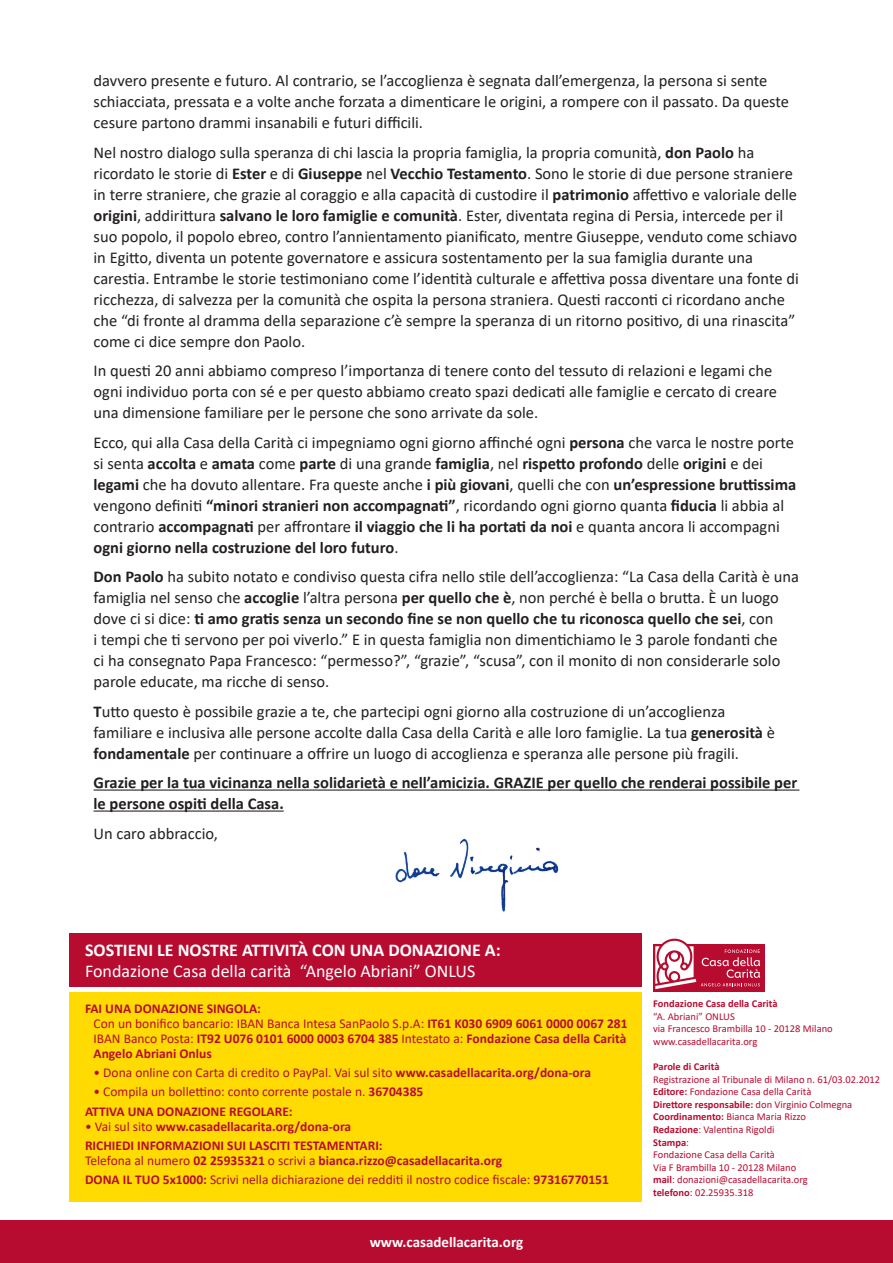
<style>
.page{position:relative;width:893px;height:1263px;background:#fff}
.page>*{position:absolute;margin:0;border:0;box-sizing:border-box;transform-origin:0 0}
.t1{font:18px "Calibri";color:#fff}
.t2{font:700 18px "Calibri";color:#fff}
.t3{font:16.5px/21px "Calibri";color:#231f20}
.t4{font:700 16.5px/21px "Calibri";color:#231f20}
.t5{font:700 15px "Calibri";color:#fff}
.t6{font:13.5px/19.2px "Calibri";color:#b80b30}
.t7{font:700 13.5px/15px "Calibri";color:#b80b30}
.t8{font:10.5px/12.6px "Calibri";color:#b80b30}
.t9{font:700 10.5px "Calibri";color:#b80b30}
.s1{font-weight:700}
.s2{font-weight:400}
</style>
<div class="page">
<hr style="left:94px;top:789px;width:705px;height:2px;background:#231f20">
<hr style="left:94px;top:810px;width:190px;height:2px;background:#231f20">
<div style="left:69px;top:992px;width:573px;height:209px;background:#ffdb01"></div>
<div style="left:0;top:1220px;width:893px;height:43px;background:#b80b30"></div>
<div style="left:69px;top:934px;width:573px;height:53px;background:#b80b30"></div>
<div style="left:653px;top:944px;width:112px;height:48px;background:#b80b30"></div>
<svg style="left:655px;top:939px;width:105px;height:50px"></svg>
<img style="left:395px;top:838px;width:164px;height:76px">
<p class="t3" style="left:94px;top:70px;width:697px">davvero presente e futuro. Al contrario, se l’accoglienza è segnata dall’emergenza, la persona si sente schiacciata, pressata e a volte anche forzata a dimenticare le origini, a rompere con il passato. Da queste cesure partono drammi insanabili e futuri difficili.</p>
<p class="t3" style="left:94px;top:141px;width:707px">Nel nostro dialogo sulla speranza di chi lascia la propria famiglia, la propria comunità, <span class="s1">don Paolo</span> ha ricordato le storie di <span class="s1">Ester</span> e di <span class="s1">Giuseppe</span> nel <span class="s1">Vecchio Testamento</span>. Sono le storie di due persone straniere in terre straniere, che grazie al coraggio e alla capacità di custodire il <span class="s1">patrimonio</span> affettivo e valoriale delle <span class="s1">origini</span>, addirittura <span class="s1">salvano le loro famiglie e comunità</span>. Ester, diventata regina di Persia, intercede per il suo popolo, il popolo ebreo, contro l’annientamento pianificato, mentre Giuseppe, venduto come schiavo in Egitto, diventa un potente governatore e assicura sostentamento per la sua famiglia durante una carestia. Entrambe le storie testimoniano come l’identità culturale e affettiva possa diventare una fonte di ricchezza, di salvezza per la comunità che ospita la persona straniera. Questi racconti ci ricordano anche che “di fronte al dramma della separazione c’è sempre la speranza di un ritorno positivo, di una rinascita” come ci dice sempre don Paolo.</p>
<p class="t3" style="left:94px;top:360px;width:685px">In questi 20 anni abbiamo compreso l’importanza di tenere conto del tessuto di relazioni e legami che ogni individuo porta con sé e per questo abbiamo creato spazi dedicati alle famiglie e cercato di creare una dimensione familiare per le persone che sono arrivate da sole.</p>
<p class="t3" style="left:94px;top:431px;width:704px">Ecco, qui alla Casa della Carità ci impegniamo ogni giorno affinché ogni <span class="s1">persona</span> che varca le nostre porte si senta <span class="s1">accolta</span> e <span class="s1">amata</span> come <span class="s1">parte</span> di una grande <span class="s1">famiglia</span>, nel <span class="s1">rispetto profondo</span> delle <span class="s1">origini</span> e dei <span class="s1">legami</span> che ha dovuto allentare. Fra queste anche <span class="s1">i più giovani</span>, quelli che con <span class="s1">un’espressione bruttissima </span>vengono definiti <span class="s1">“minori stranieri non accompagnati”</span>, ricordando ogni giorno quanta <span class="s1">fiducia</span> li abbia al contrario <span class="s1">accompagnati</span> per affrontare <span class="s1">il viaggio che li ha portati da noi</span> e quanta ancora li accompagni <span class="s1">ogni giorno nella costruzione del loro futuro</span>.</p>
<p class="t3" style="left:94px;top:566px;width:707px"><span class="s1">Don Paolo</span> ha subito notato e condiviso questa cifra nello stile dell’accoglienza: “La Casa della Carità è una famiglia nel senso che <span class="s1">accoglie</span> l’altra persona <span class="s1">per quello che è</span>, non perché è bella o brutta. È un luogo dove ci si dice: <span class="s1">ti amo gratis senza un secondo fine se non quello che tu riconosca quello che sei</span>, con<br>i tempi che ti servono per poi viverlo.” E in questa famiglia non dimentichiamo le 3 parole fondanti che<br>ci ha consegnato Papa Francesco: “permesso?”, “grazie”, “scusa”, con il monito di non considerarle solo parole educate, ma ricche di senso.</p>
<p class="t3" style="left:94px;top:700px;width:683px"><span class="s1">T</span>utto questo è possibile grazie a te, che partecipi ogni giorno alla costruzione di un’accoglienza familiare e inclusiva alle persone accolte dalla Casa della Carità e alle loro famiglie. La tua <span class="s1">generosità</span> è <span class="s1">fondamentale</span> per continuare a offrire un luogo di accoglienza e speranza alle persone più fragili.</p>
<p class="t4" style="left:94px;top:772px;width:705px">Grazie per la tua vicinanza nella solidarietà e nell’amicizia. GRAZIE per quello che renderai possibile per le persone ospiti della Casa.</p>
<p class="t3" style="left:94px;top:822px;width:126px">Un caro abbraccio,</p>
<p class="t2" style="left:85px;top:937px;width:417px">SOSTIENI LE NOSTRE ATTIVITÀ CON UNA DONAZIONE A:</p>
<p class="t1" style="left:85px;top:958px;width:392px">Fondazione Casa della carità “Angelo Abriani” ONLUS</p>
<p class="t7" style="left:94px;top:1001px;width:536px;text-indent:-9px">FAI UNA DONAZIONE SINGOLA:<br><span class="s2">Con un bonifico bancario: IBAN Banca Intesa SanPaolo S.p.A:</span> IT61 K030 6909 6061 0000 0067 281<br><span class="s2">IBAN Banco Posta:</span> IT92 U076 0101 6000 0003 6704 385 <span class="s2">Intestato a:</span> Fondazione Casa della Carità Angelo Abriani Onlus</p>
<p class="t6" style="left:94px;top:1063px;width:499px">• Dona online con Carta di credito o PayPal. Vai sul sito <span class="s1">www.casadellacarita.org/dona-ora</span></p>
<p class="t6" style="left:85px;top:1082px;width:340px;text-indent:8px">• Compila un bollettino: conto corrente postale n. <span class="s1">36704385<br>ATTIVA UNA DONAZIONE REGOLARE:</span></p>
<p class="t7" style="left:85px;top:1116px;width:299px;line-height:19.2px"><span class="s2">• Vai sul sito</span> www.casadellacarita.org/dona-ora<br>RICHIEDI INFORMAZIONI SUI LASCITI TESTAMENTARI:</p>
<p class="t6" style="left:85px;top:1150px;width:525px">Telefona al numero <span class="s1">02 25935321</span> o scrivi a <span class="s1">bianca.rizzo@casadellacarita.org<br>DONA IL TUO 5x1000:</span> Scrivi nella dichiarazione dei redditi il nostro codice fiscale: <span class="s1">97316770151</span></p>
<p class="t5" style="left:370px;top:1231px;width:155px">www.casadellacarita.org</p>
<p class="t9" style="left:653px;top:996px;width:126px">Fondazione Casa della Carità</p>
<p class="t8" style="left:653px;top:1009px;width:181px">“A. Abriani” ONLUS<br>via Francesco Brambilla 10 - 20128 Milano www.casadellacarita.org</p>
<p class="t9" style="left:653px;top:1059px;width:68px">Parole di Carità</p>
<p class="t8" style="left:653px;top:1072px;width:228px">Registrazione al Tribunale di Milano n. 61/03.02.2012<br><span class="s1">Editore:</span> Fondazione Casa della Carità<br><span class="s1">Direttore responsabile:</span> don Virginio Colmegna <span class="s1">Coordinamento:</span> Bianca Maria Rizzo<br><span class="s1">Redazione</span>: Valentina Rigoldi<br><span class="s1">Stampa</span>:<br>Fondazione Casa della Carità<br>Via F Brambilla 10 - 20128 Milano<br><span class="s1">mail</span>: donazioni@casadellacarita.org<br><span class="s1">telefono</span>: 02.25935.318</p>
</div>
